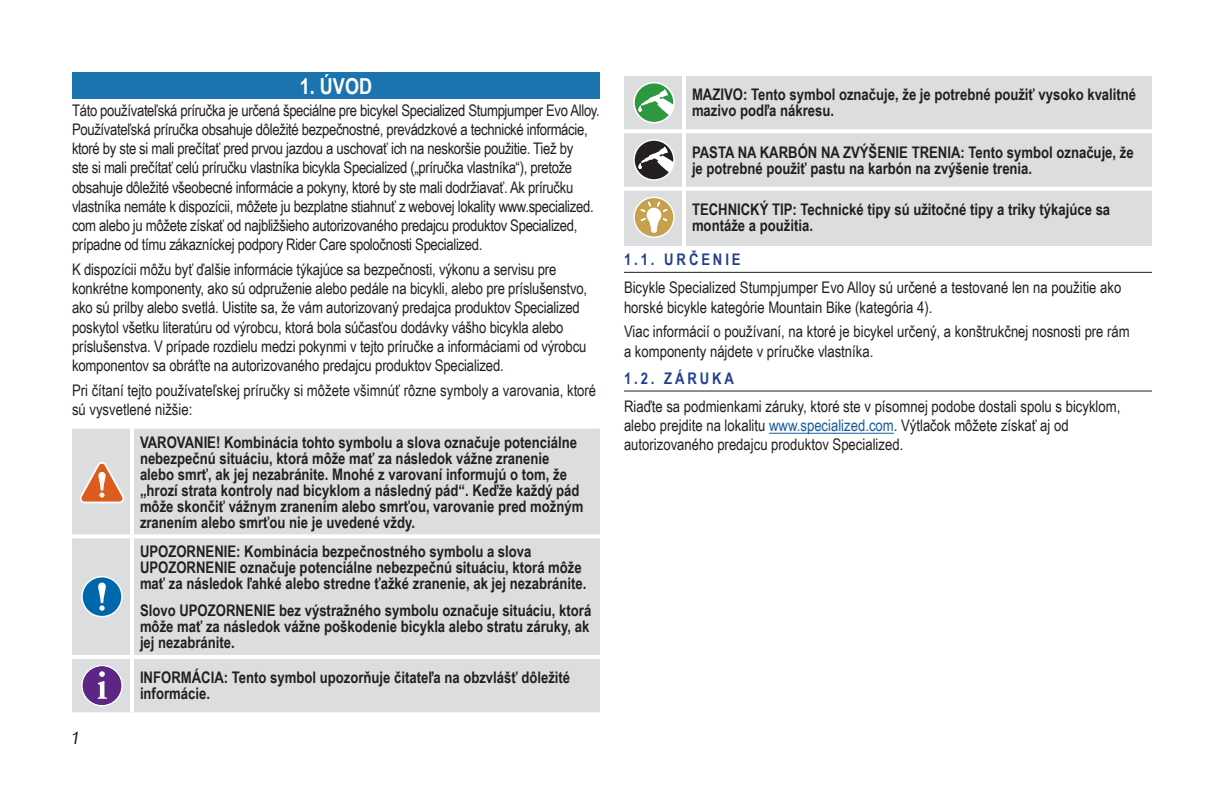
<style>
.page{position:relative;width:1224px;height:792px;background:#fff}
.page>*{position:absolute;margin:0;border:0;box-sizing:border-box;transform-origin:0 0}
.HBB_-_Header_Blue_Ba{font:700 22px "Arial Narrow";color:#fff}
.NT_-_Normal_Text{font:16px/19.2px "Arial Narrow";letter-spacing:-.01em;color:#231f20}
.TB_-_TABLE_WARNING{font:700 16px/16px "Arial Narrow";color:#231f20}
.HU_-_Header_Underlin{font:700 16px "Arial Narrow";letter-spacing:.18em;color:#253f8e}
.t1{font:italic 16px "Vonnes";color:#231f20}
.s1{color:#175d9e}
</style>
<div class="page">
<div style="left:72px;top:72px;width:528px;height:26px;background:#1b74ae"></div>
<div style="left:72px;top:429px;width:528px;height:283px;background:#dcdddf"></div>
<hr style="left:130px;top:429px;width:4px;height:105px;background:#fff">
<svg style="left:72px;top:534px;width:60px;height:4px"></svg>
<svg style="left:132px;top:534px;width:468px;height:4px"></svg>
<hr style="left:130px;top:538px;width:4px;height:117px;background:#fff">
<hr style="left:72px;top:655px;width:60px;height:4px;background:#fff">
<hr style="left:132px;top:655px;width:468px;height:4px;background:#fff">
<hr style="left:130px;top:659px;width:4px;height:53px;background:#fff">
<svg style="left:79px;top:462px;width:46px;height:41px;background:#e1ab91"></svg>
<svg style="left:81px;top:576px;width:42px;height:41px"></svg>
<div style="left:83px;top:577px;width:38px;height:39px;background:#0067aa;border-radius:50%"></div>
<svg style="left:98px;top:583px;width:8px;height:28px"></svg>
<svg style="left:81px;top:665px;width:42px;height:41px"></svg>
<div style="left:83px;top:666px;width:38px;height:39px;background:#5d2584;border-radius:50%"></div>
<svg style="left:98px;top:671px;width:9px;height:28px"></svg>
<hr style="left:624px;top:272px;width:528px;height:1px;background:#231f20">
<hr style="left:624px;top:391px;width:528px;height:1px;background:#231f20">
<hr style="left:769px;top:433px;width:125px;height:1px;background:#175d9e">
<div style="left:624px;top:76px;width:528px;height:170px;background:#dcdddf"></div>
<hr style="left:682px;top:76px;width:4px;height:53px;background:#fff">
<hr style="left:624px;top:129px;width:60px;height:4px;background:#fff">
<hr style="left:684px;top:129px;width:468px;height:4px;background:#fff">
<hr style="left:682px;top:133px;width:4px;height:54px;background:#fff">
<svg style="left:624px;top:187px;width:60px;height:4px"></svg>
<svg style="left:684px;top:187px;width:468px;height:4px"></svg>
<hr style="left:682px;top:191px;width:4px;height:55px;background:#fff">
<svg style="left:633px;top:82px;width:42px;height:41px"></svg>
<svg style="left:635px;top:83px;width:38px;height:39px"></svg>
<svg style="left:633px;top:139px;width:42px;height:42px"></svg>
<svg style="left:635px;top:141px;width:38px;height:38px"></svg>
<svg style="left:633px;top:197px;width:42px;height:41px"></svg>
<svg style="left:635px;top:198px;width:38px;height:39px"></svg>
<svg style="left:640px;top:201px;width:28px;height:32px"></svg>
<p class="HBB_-_Header_Blue_Ba" style="left:300px;top:70px;width:74px">1. ÚVOD</p>
<p class="NT_-_Normal_Text" style="left:72px;top:100px;width:529px">Táto používateľská príručka je určená špeciálne pre bicykel Specialized Stumpjumper Evo Alloy.<br>Používateľská príručka obsahuje dôležité bezpečnostné, prevádzkové a technické informácie, ktoré by ste si mali prečítať pred prvou jazdou a uschovať ich na neskoršie použitie. Tiež by<br>ste si mali prečítať celú príručku vlastníka bicykla Specialized („príručka vlastníka“), pretože obsahuje dôležité všeobecné informácie a pokyny, ktoré by ste mali dodržiavať. Ak príručku vlastníka nemáte k dispozícii, môžete ju bezplatne stiahnuť z webovej lokality www.specialized. com alebo ju môžete získať od najbližšieho autorizovaného predajcu produktov Specialized, prípadne od tímu zákazníckej podpory Rider Care spoločnosti Specialized.</p>
<p class="NT_-_Normal_Text" style="left:72px;top:259px;width:517px">K dispozícii môžu byť ďalšie informácie týkajúce sa bezpečnosti, výkonu a servisu pre konkrétne komponenty, ako sú odpruženie alebo pedále na bicykli, alebo pre príslušenstvo, ako sú prilby alebo svetlá. Uistite sa, že vám autorizovaný predajca produktov Specialized poskytol všetku literatúru od výrobcu, ktorá bola súčasťou dodávky vášho bicykla alebo príslušenstva. V prípade rozdielu medzi pokynmi v tejto príručke a informáciami od výrobcu komponentov sa obráťte na autorizovaného predajcu produktov Specialized.</p>
<p class="NT_-_Normal_Text" style="left:72px;top:380px;width:526px">Pri čítaní tejto používateľskej príručky si môžete všimnúť rôzne symboly a varovania, ktoré sú vysvetlené nižšie:</p>
<p class="TB_-_TABLE_WARNING" style="left:140px;top:434px;width:445px">VAROVANIE! Kombinácia tohto symbolu a slova označuje potenciálne nebezpečnú situáciu, ktorá môže mať za následok vážne zranenie alebo smrť, ak jej nezabránite. Mnohé z varovaní informujú o tom, že „hrozí strata kontroly nad bicyklom a následný pád“. Keďže každý pád môže skončiť vážnym zranením alebo smrťou, varovanie pred možným zranením alebo smrťou nie je uvedené vždy.</p>
<p class="TB_-_TABLE_WARNING" style="left:140px;top:542px;width:448px">UPOZORNENIE: Kombinácia bezpečnostného symbolu a slova<br>UPOZORNENIE označuje potenciálne nebezpečnú situáciu, ktorá môže mať za následok ľahké alebo stredne ťažké zranenie, ak jej nezabránite.</p>
<p class="TB_-_TABLE_WARNING" style="left:140px;top:602px;width:453px;text-align:justify">Slovo UPOZORNENIE bez výstražného symbolu označuje situáciu, ktorá môže mať za následok vážne poškodenie bicykla alebo stratu záruky, ak jej nezabránite.</p>
<p class="TB_-_TABLE_WARNING" style="left:140px;top:669px;width:432px">INFORMÁCIA: Tento symbol upozorňuje čitateľa na obzvlášť dôležité informácie.</p>
<p class="t1" style="left:72px;top:730px;width:8px">1</p>
<p class="TB_-_TABLE_WARNING" style="left:692px;top:86px;width:446px">MAZIVO: Tento symbol označuje, že je potrebné použiť vysoko kvalitné mazivo podľa nákresu.</p>
<p class="TB_-_TABLE_WARNING" style="left:692px;top:143px;width:443px">PASTA NA KARBÓN NA ZVÝŠENIE TRENIA: Tento symbol označuje, že je potrebné použiť pastu na karbón na zvýšenie trenia.</p>
<p class="TB_-_TABLE_WARNING" style="left:692px;top:201px;width:420px">TECHNICKÝ TIP: Technické tipy sú užitočné tipy a triky týkajúce sa montáže a použitia.</p>
<p class="HU_-_Header_Underlin" style="left:624px;top:247px;width:118px">1.1. URČENIE</p>
<p class="NT_-_Normal_Text" style="left:624px;top:278px;width:499px">Bicykle Specialized Stumpjumper Evo Alloy sú určené a testované len na použitie ako horské bicykle kategórie Mountain Bike (kategória 4).</p>
<p class="NT_-_Normal_Text" style="left:624px;top:322px;width:507px">Viac informácií o používaní, na ktoré je bicykel určený, a konštrukčnej nosnosti pre rám a komponenty nájdete v príručke vlastníka.</p>
<p class="HU_-_Header_Underlin" style="left:624px;top:366px;width:112px">1.2. ZÁRUKA</p>
<p class="NT_-_Normal_Text" style="left:624px;top:396px;width:498px">Riaďte sa podmienkami záruky, ktoré ste v písomnej podobe dostali spolu s bicyklom, alebo prejdite na lokalitu <span class="s1">www.specialized.com</span>. Výtlačok môžete získať aj od autorizovaného predajcu produktov Specialized.</p>
</div>
